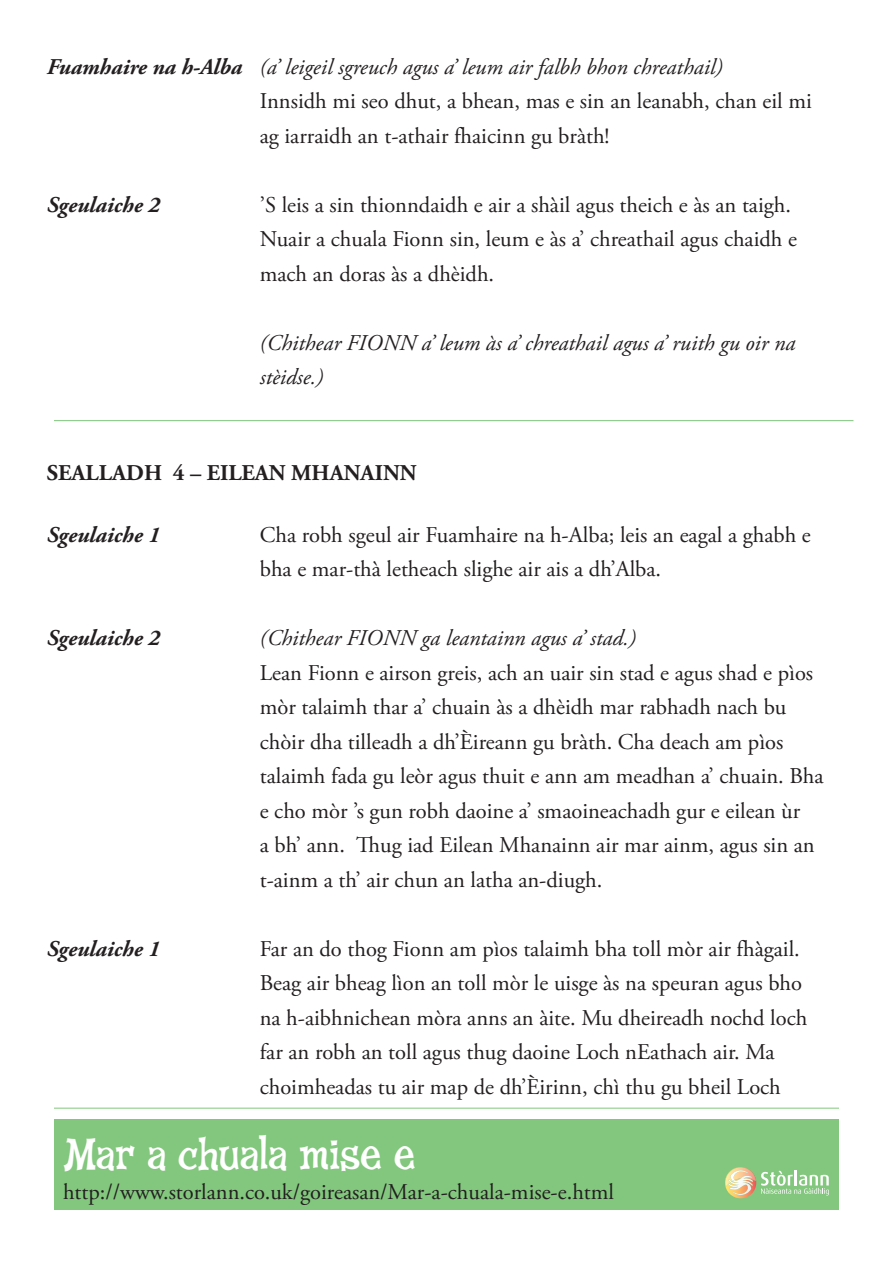
<style>
.page{position:relative;width:893px;height:1263px;background:#fff}
.page>*{position:absolute;margin:0;border:0;box-sizing:border-box;transform-origin:0 0}
.t1{font:45px "Fink Roman";letter-spacing:-.015em;color:#fff}
.drama_text{font:22.5px/34.5px "Adobe Garamond Pro";color:#231f20}
.drama_text-2{font:italic 22.5px/34.5px "Adobe Garamond Pro";color:#231f20}
.drama_text-3{font:italic 700 22.5px "Adobe Garamond Pro";color:#231f20}
.scene{font:700 22.5px "Adobe Garamond Pro";color:#231f20}
.s1{font-weight:700}
</style>
<div class="page">
<hr style="left:54px;top:1108px;width:785px;height:1px;background:#82c77d">
<div style="left:54px;top:1119px;width:785px;height:91px;background:#82c77d"></div>
<svg style="left:725px;top:1167px;width:104px;height:31px"></svg>
<hr style="left:54px;top:420px;width:799px;height:1px;background:#82c77d">
<p class="drama_text-2" style="left:47px;top:50px;width:677px"><span class="s1">Fuamhaire na h-Alba</span> (a’ leigeil sgreuch agus a’ leum air falbh bhon chreathail)</p>
<p class="drama_text" style="left:260px;top:85px;width:554px">Innsidh mi seo dhut, a bhean, mas e sin an leanabh, chan eil mi ag iarraidh an t-athair fhaicinn gu bràth!</p>
<p class="drama_text-3" style="left:47px;top:192px;width:115px">Sgeulaiche 2</p>
<p class="drama_text" style="left:260px;top:188px;width:539px">’S leis a sin thionndaidh e air a shàil agus theich e às an taigh.<br>Nuair a chuala Fionn sin, leum e às a’ chreathail agus chaidh e mach an doras às a dhèidh.</p>
<p class="drama_text-2" style="left:260px;top:326px;width:537px">(Chithear FIONN a’ leum às a’ chreathail agus a’ ruith gu oir na stèidse.)</p>
<p class="scene" style="left:47px;top:460px;width:371px">SEALLADH 4 – EILEAN MHANAINN</p>
<p class="drama_text-3" style="left:47px;top:522px;width:115px">Sgeulaiche 1</p>
<p class="drama_text" style="left:260px;top:518px;width:552px">Cha robh sgeul air Fuamhaire na h-Alba; leis an eagal a ghabh e bha e mar-thà letheach slighe air ais a dh’Alba.</p>
<p class="drama_text-3" style="left:47px;top:625px;width:115px">Sgeulaiche 2</p>
<p class="drama_text-2" style="left:260px;top:621px;width:378px">(Chithear FIONN ga leantainn agus a’ stad.)</p>
<p class="drama_text" style="left:260px;top:656px;width:565px">Lean Fionn e airson greis, ach an uair sin stad e agus shad e pìos mòr talaimh thar a’ chuain às a dhèidh mar rabhadh nach bu chòir dha tilleadh a dh’Èireann gu bràth. Cha deach am pìos talaimh fada gu leòr agus thuit e ann am meadhan a’ chuain. Bha e cho mòr ’s gun robh daoine a’ smaoineachadh gur e eilean ùr<br>a bh’ ann. Thug iad Eilean Mhanainn air mar ainm, agus sin an t-ainm a th’ air chun an latha an-diugh.</p>
<p class="drama_text-3" style="left:47px;top:936px;width:115px">Sgeulaiche 1</p>
<p class="drama_text" style="left:260px;top:932px;width:549px">Far an do thog Fionn am pìos talaimh bha toll mòr air fhàgail.<br>Beag air bheag lìon an toll mòr le uisge às na speuran agus bho na h-aibhnichean mòra anns an àite. Mu dheireadh nochd loch far an robh an toll agus thug daoine Loch nEathach air. Ma choimheadas tu air map de dh’Èirinn, chì thu gu bheil Loch</p>
<h1 class="t1" style="left:63px;top:1127px;width:355px">Mar a chuala mise e</h1>
<p class="drama_text" style="left:63px;top:1175px;width:553px">http://www.storlann.co.uk/goireasan/Mar-a-chuala-mise-e.html</p>
</div>
